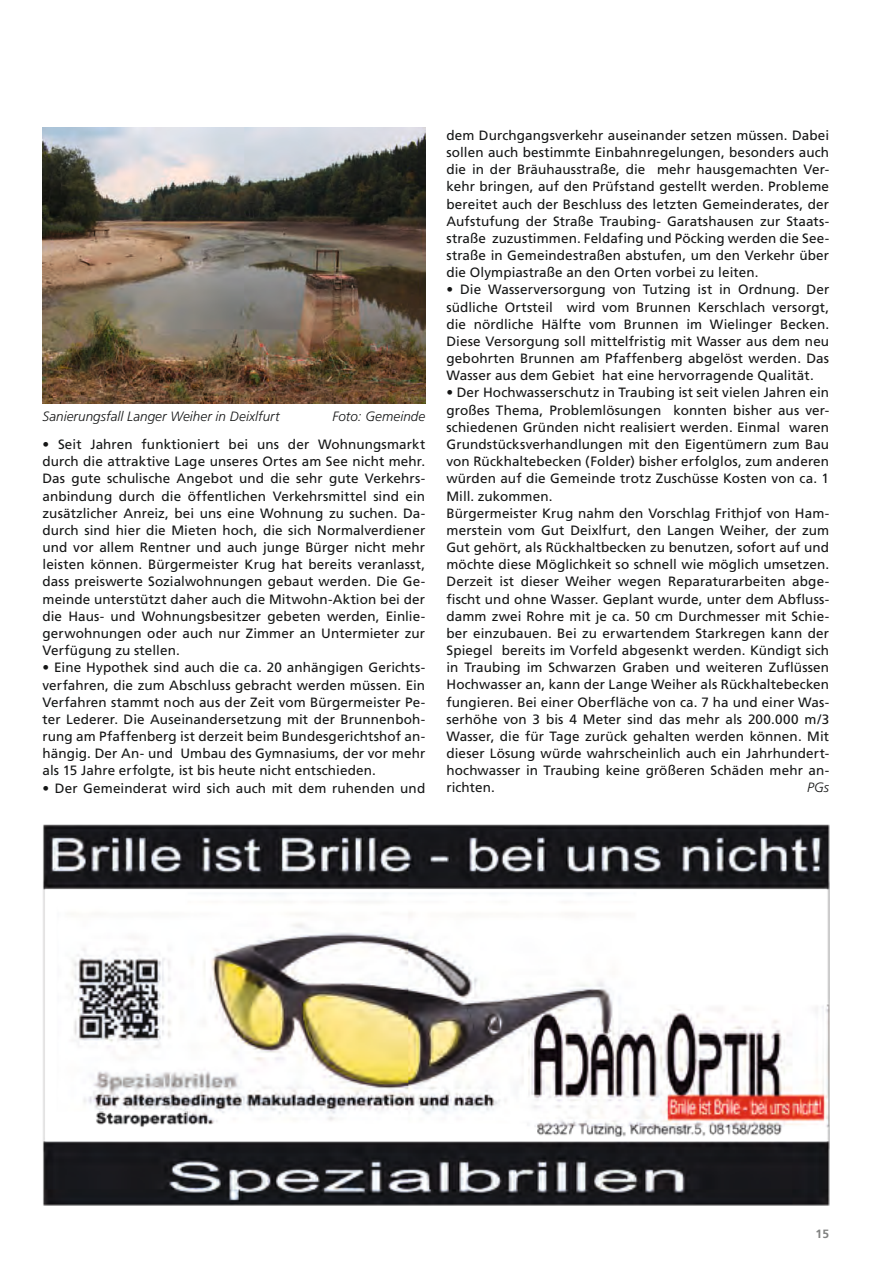
<style>
.page{position:relative;width:893px;height:1263px;background:#fff}
.page>*{position:absolute;margin:0;border:0;box-sizing:border-box;transform-origin:0 0}
.t1{font:13.5px/17.1px "Frutiger";letter-spacing:.01em;color:#151616;text-align:justify}
.t2{font:italic 300 13.5px "Frutiger";letter-spacing:.005em;color:#151616}
.t3{font:700 12px "Frutiger";color:#818281}
</style>
<div class="page">
<img style="left:43px;top:128px;width:382px;height:276px">
<img style="left:43px;top:824px;width:786px;height:381px">
<p class="t2" style="left:43px;top:409px;width:239px">Sanierungsfall Langer Weiher in Deixlfurt</p>
<p class="t2" style="left:332px;top:409px;width:94px">Foto: Gemeinde</p>
<p class="t1" style="left:43px;top:436px;width:384px">• Seit Jahren funktioniert bei uns der Wohnungsmarkt durch die attraktive Lage unseres Ortes am See nicht mehr.<br>Das gute schulische Angebot und die sehr gute Verkehrs&shy;anbindung durch die öffentlichen Verkehrsmittel sind ein zusätzlicher Anreiz, bei uns eine Wohnung zu suchen. Da&shy;durch sind hier die Mieten hoch, die sich Normalverdiener und vor allem Rentner und auch junge Bürger nicht mehr leisten können. Bürgermeister Krug hat bereits veranlasst, dass preiswerte Sozialwohnungen gebaut werden. Die Ge&shy;meinde unterstützt daher auch die Mitwohn-Aktion bei der die Haus- und Wohnungsbesitzer gebeten werden, Einlie&shy;gerwohnungen oder auch nur Zimmer an Untermieter zur Verfügung zu stellen.</p>
<p class="t1" style="left:43px;top:659px;width:384px">• Eine Hypothek sind auch die ca. 20 anhängigen Gerichts&shy;verfahren, die zum Abschluss gebracht werden müssen. Ein Verfahren stammt noch aus der Zeit vom Bürgermeister Pe&shy;ter Lederer. Die Auseinandersetzung mit der Brunnenboh&shy;rung am Pfaffenberg ist derzeit beim Bundesgerichtshof an&shy;hängig. Der An- und Umbau des Gymnasiums, der vor mehr als 15 Jahre erfolgte, ist bis heute nicht entschieden.</p>
<p class="t1" style="left:43px;top:779px;width:384px">• Der Gemeinderat wird sich auch mit dem ruhenden und</p>
<p class="t1" style="left:446px;top:126px;width:384px">dem Durchgangsverkehr auseinander setzen müssen. Dabei sollen auch bestimmte Einbahnregelungen, besonders auch die in der Bräuhausstraße, die mehr hausgemachten Ver&shy;kehr bringen, auf den Prüfstand gestellt werden. Probleme bereitet auch der Beschluss des letzten Gemeinderates, der Aufstufung der Straße Traubing- Garatshausen zur Staats&shy;straße zuzustimmen. Feldafing und Pöcking werden die See&shy;straße in Gemeindestraßen abstufen, um den Verkehr über die Olympiastraße an den Orten vorbei zu leiten.</p>
<p class="t1" style="left:446px;top:281px;width:384px">• Die Wasserversorgung von Tutzing ist in Ordnung. Der südliche Ortsteil wird vom Brunnen Kerschlach versorgt, die nördliche Hälfte vom Brunnen im Wielinger Becken.<br>Diese Versorgung soll mittelfristig mit Wasser aus dem neu gebohrten Brunnen am Pfaffenberg abgelöst werden. Das Wasser aus dem Gebiet hat eine hervorragende Qualität.</p>
<p class="t1" style="left:446px;top:384px;width:384px;text-align:left">• Der Hochwasserschutz in Traubing ist seit vielen Jahren ein großes Thema, Problemlösungen konnten bisher aus ver&shy;schiedenen Gründen nicht realisiert werden. Einmal waren Grundstücksverhandlungen mit den Eigentümern zum Bau von Rückhaltebecken (Folder) bisher erfolglos, zum anderen würden auf die Gemeinde trotz Zuschüsse Kosten von ca. 1<br>Mill. zukommen.<br>Bürgermeister Krug nahm den Vorschlag Frithjof von Ham&shy;merstein vom Gut Deixlfurt, den Langen Weiher, der zum Gut gehört, als Rückhaltbecken zu benutzen, sofort auf und möchte diese Möglichkeit so schnell wie möglich umsetzen.<br>Derzeit ist dieser Weiher wegen Reparaturarbeiten abge&shy;fischt und ohne Wasser. Geplant wurde, unter dem Abfluss&shy;damm zwei Rohre mit je ca. 50 cm Durchmesser mit Schie&shy;ber einzubauen. Bei zu erwartendem Starkregen kann der Spiegel bereits im Vorfeld abgesenkt werden. Kündigt sich in Traubing im Schwarzen Graben und weiteren Zuflüssen Hochwasser an, kann der Lange Weiher als Rückhaltebecken fungieren. Bei einer Oberfläche von ca. 7 ha und einer Was&shy;serhöhe von 3 bis 4 Meter sind das mehr als 200.000 m/3<br>Wasser, die für Tage zurück gehalten werden können. Mit dieser Lösung würde wahrscheinlich auch ein Jahrhundert&shy;hochwasser in Traubing keine größeren Schäden mehr an&shy;richten.</p>
<p class="t2" style="left:807px;top:780px;width:23px">PGs</p>
<p class="t3" style="left:815px;top:1227px;width:15px">15</p>
</div>
